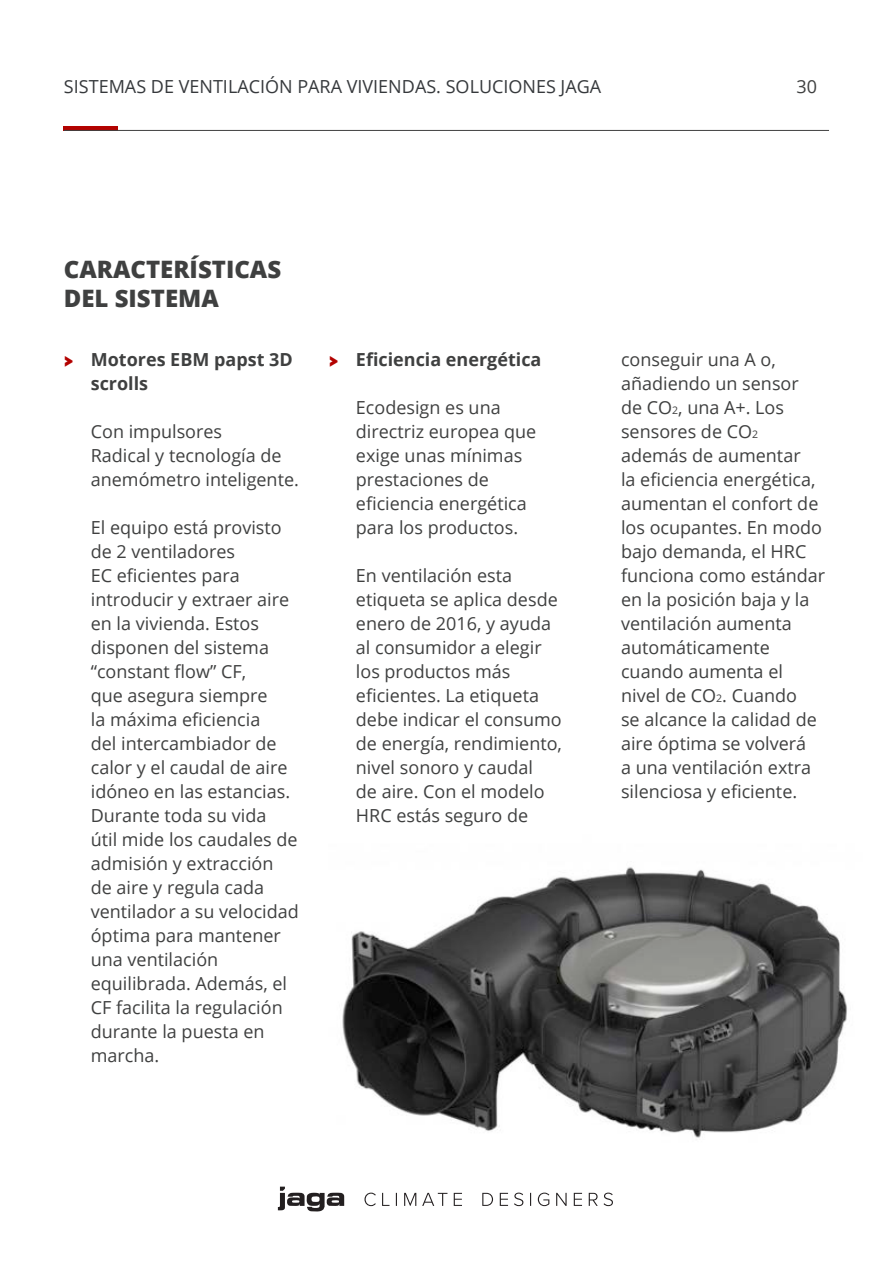
<style>
.page{position:relative;width:893px;height:1263px;background:#fff}
.page>*{position:absolute;margin:0;border:0;box-sizing:border-box;transform-origin:0 0}
.título{font:800 24px/28.8px "Open Sans";color:#3f4040}
.t1{font:18px/24px "Open Sans";color:#3f4040}
.t2{font:18px "Open Sans";color:#36393c}
.t3{font:700 18px/24px "Open Sans";color:#3f4040}
.s1{font-family:"Raleway";font-weight:900;color:#b30200}
.s2{font-size:10.5px}
</style>
<div class="page">
<hr style="left:64px;top:126px;width:54px;height:4px;background:#b30200">
<hr style="left:64px;top:130px;width:765px;height:1px;background:#3f4040">
<svg style="left:278px;top:1186px;width:335px;height:26px"></svg>
<img style="left:342px;top:867px;width:505px;height:271px">
<p class="t2" style="left:64px;top:74px;width:539px">SISTEMAS DE VENTILACIÓN PARA VIVIENDAS. SOLUCIONES JAGA</p>
<p class="t1" style="left:797px;top:74px;width:22px">30</p>
<p class="título" style="left:64px;top:253px;width:219px">CARACTERÍSTICAS<br>DEL SISTEMA</p>
<p class="t3" style="left:91px;top:347px;width:204px;text-indent:-27px"><span class="s1">&gt;</span> Motores EBM papst 3D scrolls</p>
<p class="t1" style="left:91px;top:419px;width:210px">Con impulsores<br>Radical y tecnología de anemómetro inteligente.</p>
<p class="t1" style="left:91px;top:515px;width:210px">El equipo está provisto de 2 ventiladores<br>EC eficientes para introducir y extraer aire en la vivienda. Estos disponen del sistema “constant flow” CF,<br>que asegura siempre<br>la máxima eficiencia<br>del intercambiador de calor y el caudal de aire idóneo en las estancias.<br>Durante toda su vida<br>útil mide los caudales de admisión y extracción de aire y regula cada ventilador a su velocidad óptima para mantener una ventilación equilibrada. Además, el<br>CF facilita la regulación durante la puesta en marcha.</p>
<p class="t3" style="left:329px;top:347px;width:214px"><span class="s1">&gt;</span> Eficiencia energética</p>
<p class="t1" style="left:356px;top:395px;width:182px">Ecodesign es una directriz europea que exige unas mínimas prestaciones de eficiencia energética para los productos.</p>
<p class="t1" style="left:356px;top:563px;width:208px">En ventilación esta etiqueta se aplica desde enero de 2016, y ayuda al consumidor a elegir los productos más eficientes. La etiqueta debe indicar el consumo de energía, rendimiento, nivel sonoro y caudal<br>de aire. Con el modelo<br>HRC estás seguro de</p>
<p class="t1" style="left:621px;top:347px;width:206px">conseguir una A o, añadiendo un sensor<br>de CO<span class="s2">2</span>, una A+. Los sensores de CO<span class="s2">2 </span>además de aumentar<br>la eficiencia energética, aumentan el confort de los ocupantes. En modo bajo demanda, el HRC funciona como estándar en la posición baja y la ventilación aumenta automáticamente cuando aumenta el nivel de CO<span class="s2">2</span>. Cuando<br>se alcance la calidad de aire óptima se volverá<br>a una ventilación extra silenciosa y eficiente.</p>
</div>
